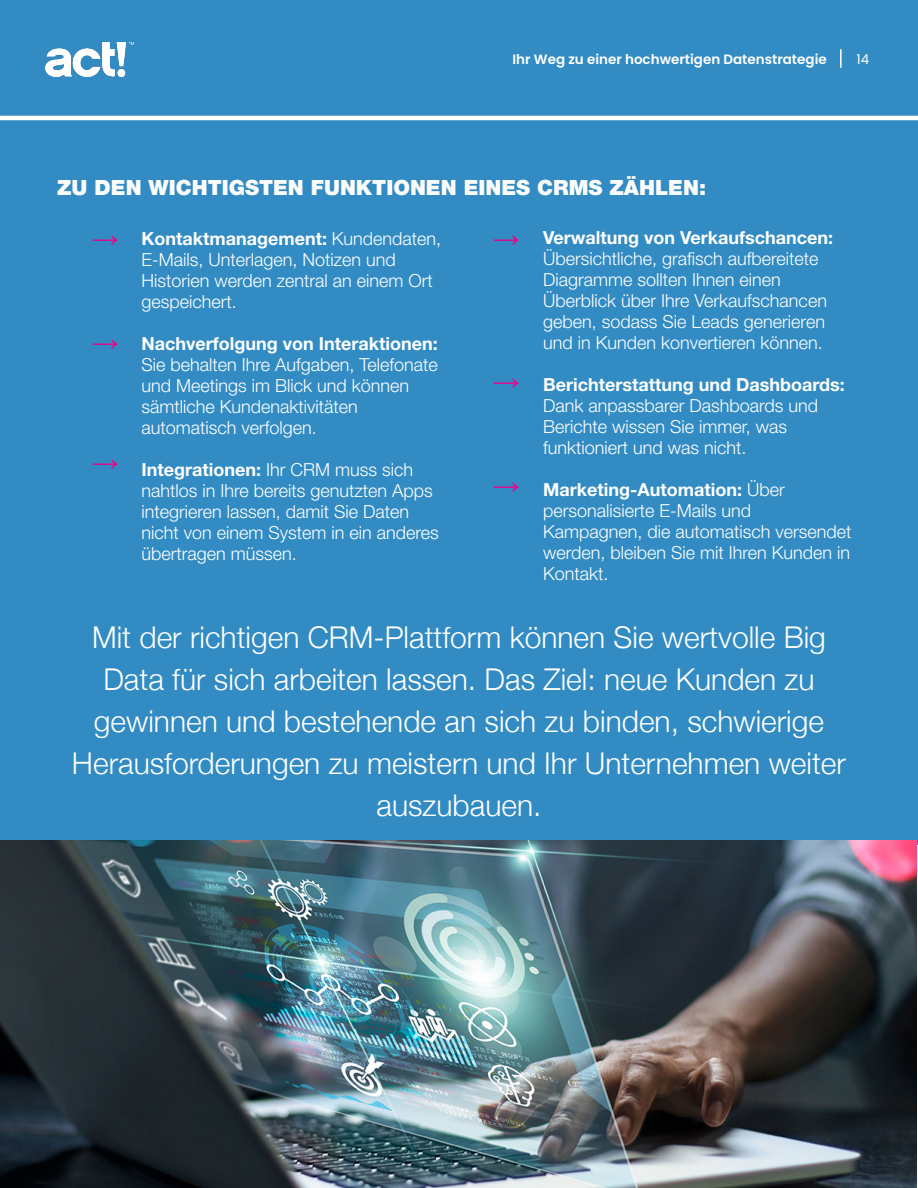
<style>
.page{position:relative;width:918px;height:1188px;background:#fff}
.page>*{position:absolute;margin:0;border:0;box-sizing:border-box;transform-origin:0 0}
.t1{font:300 30px/42px "Helvetica Neue";color:#fff;text-align:center}
.t2{font:27px "Arial Narrow";color:#ed028c}
.t3{font:900 21px "Helvetica Neue LT Std";color:#fcfcfc}
.t4{font:300 18px/21px "Helvetica Neue LT Std";color:#fff}
.t5{font:600 13.5px "Poppins";color:#fff}
.t6{font:13.5px "Poppins";color:#fff}
.s1{font-weight:700}
</style>
<div class="page">
<div style="left:0;top:0;width:918px;height:845px;background:#328cc3"></div>
<img style="left:0;top:840px;width:916px;height:348px">
<svg style="left:840px;top:49px;width:2px;height:19px"></svg>
<img style="left:45px;top:42px;width:88px;height:35px">
<hr style="left:0;top:116px;width:918px;height:4px;background:#fff">
<p class="t5" style="left:513px;top:51px;width:316px">Ihr Weg zu einer hochwertigen Datenstrategie</p>
<p class="t6" style="left:856px;top:51px;width:14px">14</p>
<p class="t3" style="left:57px;top:175px;width:650px">ZU DEN WICHTIGSTEN FUNKTIONEN EINES CRMS ZÄHLEN:</p>
<p class="t2" style="left:92px;top:218px;width:28px">→</p>
<p class="t2" style="left:92px;top:321px;width:28px">→</p>
<p class="t2" style="left:92px;top:442px;width:28px">→</p>
<p class="t4" style="left:141px;top:227px;width:301px"><span class="s1">Kontaktmanagement:</span> Kundendaten,<br>E-Mails, Unterlagen, Notizen und<br>Historien werden zentral an einem Ort gespeichert.</p>
<p class="t4" style="left:141px;top:332px;width:298px"><span class="s1">Nachverfolgung von Interaktionen:<br></span>Sie behalten Ihre Aufgaben, Telefonate und Meetings im Blick und können sämtliche Kundenaktivitäten automatisch verfolgen.</p>
<p class="t4" style="left:141px;top:458px;width:299px"><span class="s1">Integrationen:</span> Ihr CRM muss sich nahtlos in Ihre bereits genutzten Apps integrieren lassen, damit Sie Daten nicht von einem System in ein anderes übertragen müssen.</p>
<p class="t2" style="left:493px;top:218px;width:28px">→</p>
<p class="t2" style="left:493px;top:361px;width:28px">→</p>
<p class="t2" style="left:493px;top:464px;width:28px">→</p>
<p class="t4" style="left:543px;top:227px;width:292px"><span class="s1">Verwaltung von Verkaufschancen:<br></span>Übersichtliche, grafisch aufbereitete Diagramme sollten Ihnen einen Überblick über Ihre Verkaufschancen geben, sodass Sie Leads generieren und in Kunden konvertieren können.</p>
<p class="t4" style="left:543px;top:374px;width:303px"><span class="s1">Berichterstattung und Dashboards:<br></span>Dank anpassbarer Dashboards und<br>Berichte wissen Sie immer, was funktioniert und was nicht.</p>
<p class="t4" style="left:543px;top:479px;width:310px"><span class="s1">Marketing-Automation:</span> Über personalisierte E-Mails und<br>Kampagnen, die automatisch versendet werden, bleiben Sie mit Ihren Kunden in<br>Kontakt.</p>
<p class="t1" style="left:72px;top:614px;width:776px">Mit der richtigen CRM-Plattform können Sie wertvolle Big Data für sich arbeiten lassen. Das Ziel: neue Kunden zu gewinnen und bestehende an sich zu binden, schwierige Herausforderungen zu meistern und Ihr Unternehmen weiter auszubauen.</p>
</div>
